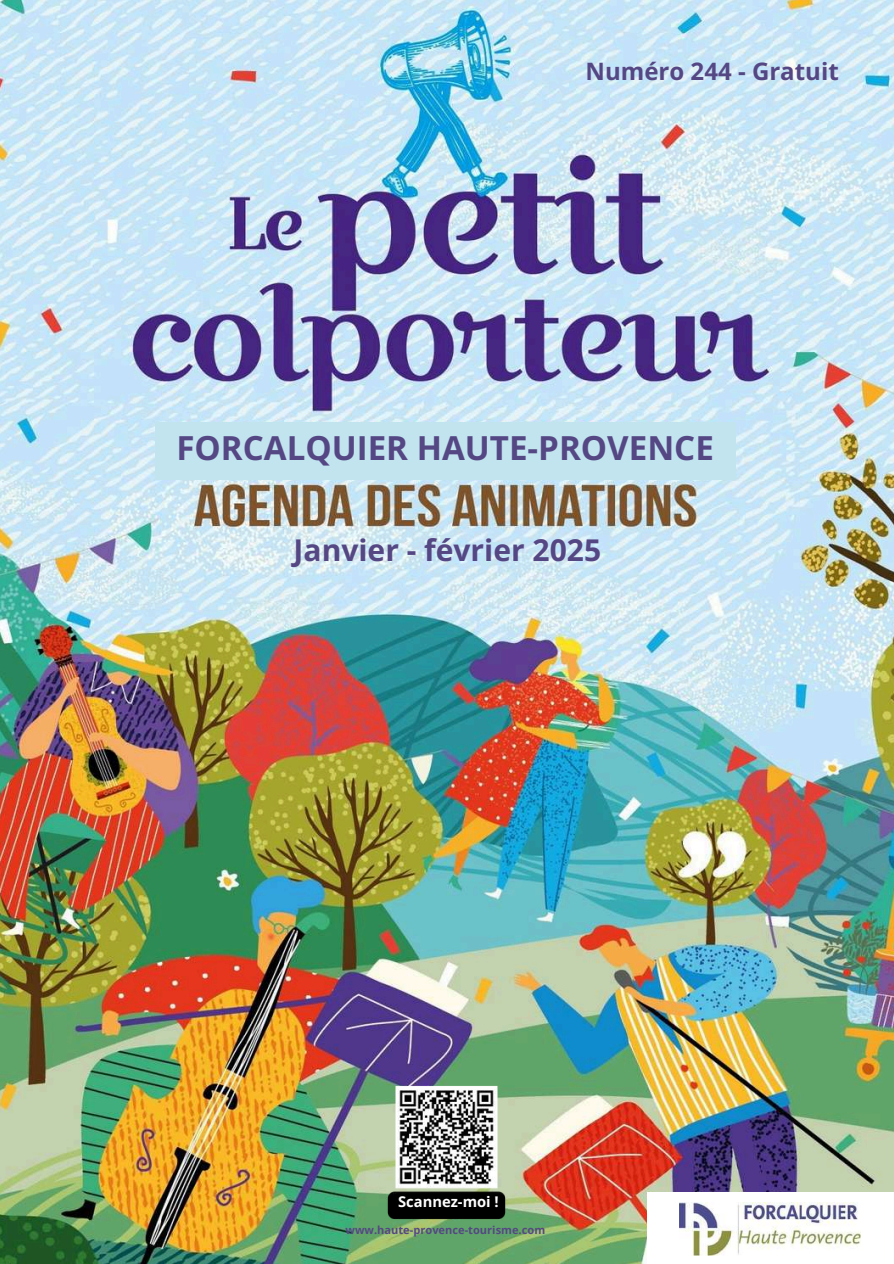
<style>
.page{position:relative;width:894px;height:1264px;background:#fff}
.page>*{position:absolute;margin:0;border:0;box-sizing:border-box;transform-origin:0 0}
.t1{font:700 33.15px "Open Sans";color:#554784}
.t2{font:700 30px "Open Sans";color:#554784}
.t3{font:700 24px "Open Sans";color:#554784}
.t4{font:700 14.7px "Open Sans";color:#fff}
.t5{font:700 11.1px "Open Sans";color:#554784}
</style>
<div class="page">
<img style="left:0;top:0;width:893px;height:1263px">
<div style="left:155px;top:422px;width:580px;height:57px;background:#c1e4ef"></div>
<img style="left:380px;top:1078px;width:133px;height:148px">
<div style="left:646px;top:1192px;width:247px;height:71px;background:#fff"></div>
<img style="left:679px;top:1202px;width:181px;height:53px">
<h3 class="t3" style="left:585px;top:54px;width:255px">Numéro 244 - Gratuit</h3>
<h1 class="t1" style="left:176px;top:425px;width:539px">FORCALQUIER HAUTE-PROVENCE</h1>
<h2 class="t2" style="left:293px;top:529px;width:309px">Janvier - février 2025</h2>
<h3 class="t4" style="left:398px;top:1190px;width:102px">Scannez-moi !</h3>
<p class="t5" style="left:345px;top:1222px;width:201px">www.haute-provence-tourisme.com</p>
</div>
